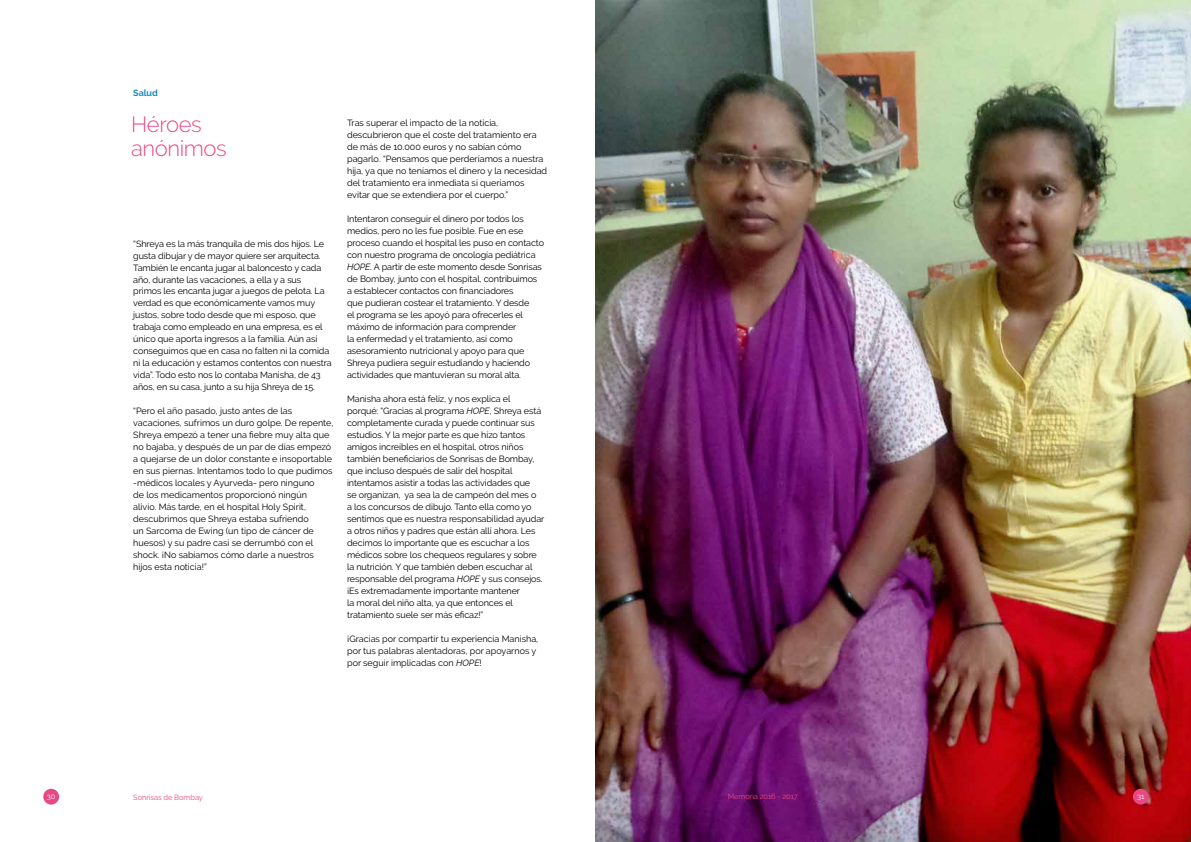
<style>
.page{position:relative;width:1191px;height:842px;background:#fff}
.page>*{position:absolute;margin:0;border:0;box-sizing:border-box;transform-origin:0 0}
.t1{font:300 22px/24px "Raleway";letter-spacing:-.02em;color:#e94884}
.t2{font:9px/12px "Raleway";letter-spacing:-.01em;color:#000}
.t3{font:700 9px "Raleway";letter-spacing:-.01em;color:#158db4}
.t4{font:7.5px "Raleway";letter-spacing:-.01em;color:#e94884}
.t5{font:7.5px "Raleway";color:#fff}
.s1{font-style:italic}
</style>
<div class="page">
<img style="left:595px;top:0;width:596px;height:842px">
<div style="left:1132px;top:789px;width:16px;height:16px;background:#e94884;border-radius:50%"></div>
<div style="left:43px;top:789px;width:16px;height:16px;background:#e94884;border-radius:50%"></div>
<p class="t3" style="left:133px;top:88px;width:26px">Salud</p>
<h1 class="t1" style="left:131px;top:113px;width:97px">Héroes anónimos</h1>
<p class="t2" style="left:133px;top:237px;width:200px">“Shreya es la más tranquila de mis dos hijos. Le gusta dibujar y de mayor quiere ser arquitecta.<br>También le encanta jugar al baloncesto y cada año, durante las vacaciones, a ella y a sus primos les encanta jugar a juegos de pelota. La verdad es que económicamente vamos muy justos, sobre todo desde que mi esposo, que trabaja como empleado en una empresa, es el único que aporta ingresos a la familia. Aún así conseguimos que en casa no falten ni la comida ni la educación y estamos contentos con nuestra vida”. Todo esto nos lo contaba Manisha, de 43 años, en su casa, junto a su hija Shreya de 15.</p>
<p class="t2" style="left:133px;top:405px;width:202px">“Pero el año pasado, justo antes de las vacaciones, sufrimos un duro golpe. De repente, Shreya empezó a tener una fiebre muy alta que no bajaba, y después de un par de días empezó a quejarse de un dolor constante e insoportable en sus piernas. Intentamos todo lo que pudimos -médicos locales y Ayurveda- pero ninguno<br>de los medicamentos proporcionó ningún<br>alivio. Más tarde, en el hospital Holy Spirit, descubrimos que Shreya estaba sufriendo<br>un Sarcoma de Ewing (un tipo de cáncer de huesos) y su padre casi se derrumbó con el shock. ¡No sabíamos cómo darle a nuestros hijos esta noticia!”</p>
<p class="t2" style="left:347px;top:117px;width:202px">Tras superar el impacto de la noticia, descubrieron que el coste del tratamiento era de más de 10.000 euros y no sabían cómo pagarlo. “Pensamos que perderíamos a nuestra hija, ya que no teníamos el dinero y la necesidad del tratamiento era inmediata si queríamos evitar que se extendiera por el cuerpo.”</p>
<p class="t2" style="left:347px;top:213px;width:198px">Intentaron conseguir el dinero por todos los medios, pero no les fue posible. Fue en ese proceso cuando el hospital les puso en contacto con nuestro programa de oncología pediátrica <span class="s1">HOPE</span>. A partir de este momento desde Sonrisas de Bombay, junto con el hospital, contribuimos a establecer contactos con financiadores<br>que pudieran costear el tratamiento. Y desde<br>el programa se les apoyó para ofrecerles el máximo de información para comprender<br>la enfermedad y el tratamiento, así como asesoramiento nutricional y apoyo para que Shreya pudiera seguir estudiando y haciendo actividades que mantuvieran su moral alta.</p>
<p class="t2" style="left:347px;top:393px;width:199px">Manisha ahora está feliz, y nos explica el<br>porqué: “Gracias al programa <span class="s1">HOPE</span>, Shreya está completamente curada y puede continuar sus estudios. Y la mejor parte es que hizo tantos amigos increíbles en el hospital, otros niños también beneficiarios de Sonrisas de Bombay, que incluso después de salir del hospital intentamos asistir a todas las actividades que<br>se organizan, ya sea la de campeón del mes o<br>a los concursos de dibujo. Tanto ella como yo sentimos que es nuestra responsabilidad ayudar a otros niños y padres que están allí ahora. Les decimos lo importante que es escuchar a los médicos sobre los chequeos regulares y sobre la nutrición. Y que también deben escuchar al responsable del programa <span class="s1">HOPE</span> y sus consejos. ¡Es extremadamente importante mantener<br>la moral del niño alta, ya que entonces el tratamiento suele ser más eficaz!”</p>
<p class="t2" style="left:347px;top:633px;width:193px">¡Gracias por compartir tu experiencia Manisha, por tus palabras alentadoras, por apoyarnos y por seguir implicadas con <span class="s1">HOPE</span>!</p>
<p class="t5" style="left:47px;top:792px;width:10px">30</p>
<p class="t4" style="left:133px;top:793px;width:71px">Sonrisas de Bombay</p>
<p class="t4" style="left:728px;top:792px;width:72px">Memoria 2016 - 2017</p>
<p class="t5" style="left:1137px;top:792px;width:9px">31</p>
</div>
